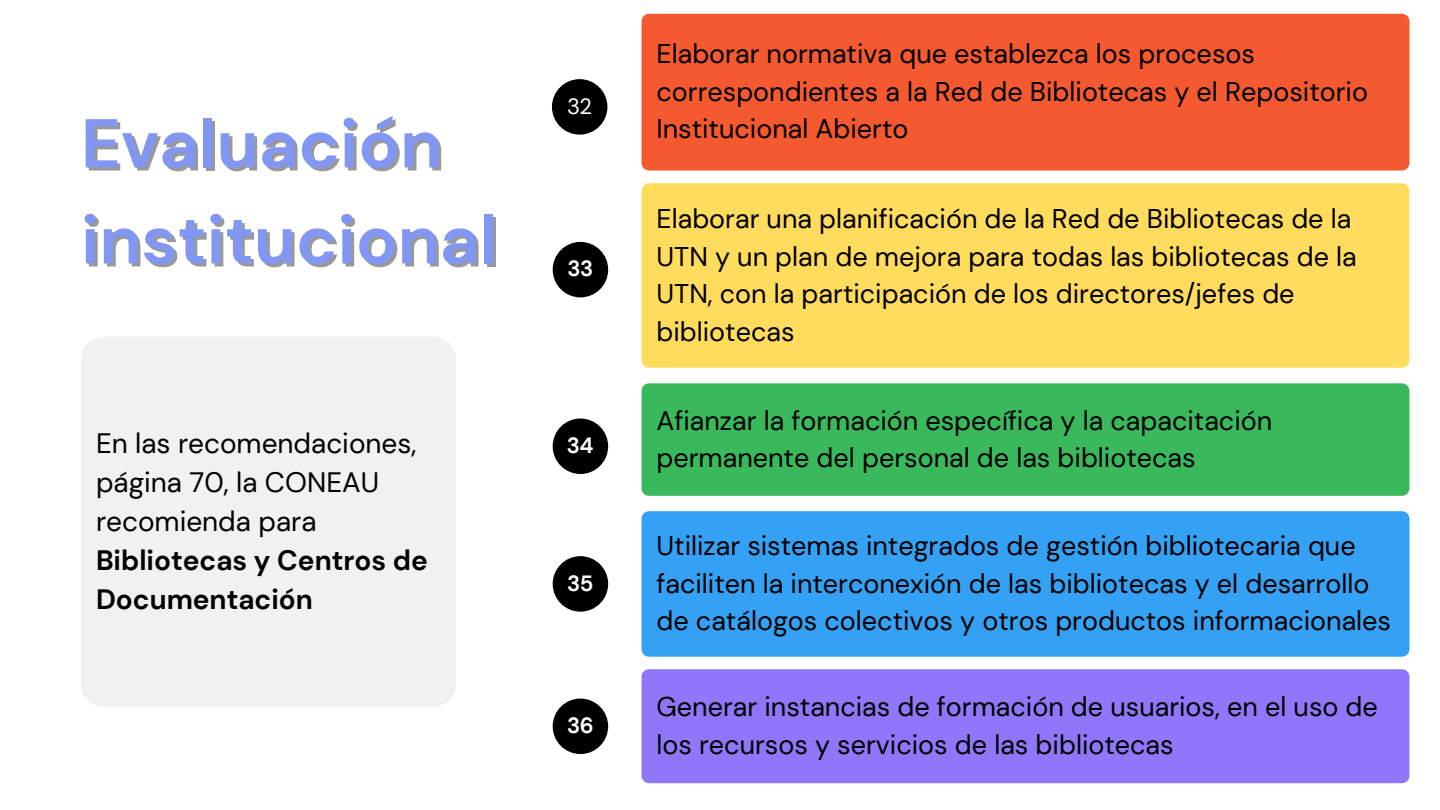
<style>
.page{position:relative;width:1440px;height:810px;background:#fff}
.page>*{position:absolute;margin:0;border:0;box-sizing:border-box;transform-origin:0 0}
.t1{font:700 69px/96px "DM Sans";color:#8296f4}
.t2{font:28px/39px "DM Sans";color:#000}
.t3{font:700 28px/39px "DM Sans";color:#000}
.t4{font:27px/37.5px "DM Sans";color:#000}
.t5{font:700 22px "DM Sans";letter-spacing:-.02em;color:#fff}
.t6{font:22px "DM Sans";color:#fff}
</style>
<div class="page">
<div style="left:642px;top:14px;width:767px;height:157px;background:#f4592f;border-radius:8px"></div>
<div style="left:642px;top:183px;width:768px;height:185px;background:#ffdc5d;border-radius:8px"></div>
<div style="left:642px;top:383px;width:767px;height:113px;background:#3ab85c;border-radius:8px"></div>
<div style="left:642px;top:511px;width:768px;height:146px;background:#35a1f4;border-radius:8px"></div>
<div style="left:81px;top:337px;width:375px;height:369px;background:#f1f1f1"></div>
<div style="left:552px;top:79px;width:55px;height:56px;background:#000;border-radius:50%"></div>
<div style="left:553px;top:242px;width:55px;height:55px;background:#000;border-radius:50%"></div>
<div style="left:553px;top:419px;width:55px;height:55px;background:#000;border-radius:50%"></div>
<div style="left:553px;top:556px;width:55px;height:56px;background:#000;border-radius:50%"></div>
<div style="left:642px;top:669px;width:768px;height:114px;background:#8e77f8;border-radius:8px"></div>
<div style="left:553px;top:699px;width:55px;height:55px;background:#000;border-radius:50%"></div>
<h1 class="t1" style="left:81px;top:96px;width:418px">Evaluación institucional</h1>
<p class="t2" style="left:96px;top:424px;width:322px">En las recomendaciones, página 70, la CONEAU recomienda para</p>
<p class="t3" style="left:96px;top:541px;width:333px">Bibliotecas y Centros de<br>Documentación</p>
<p class="t6" style="left:567px;top:92px;width:27px">32</p>
<p class="t5" style="left:567px;top:255px;width:27px">33</p>
<p class="t5" style="left:567px;top:431px;width:28px">34</p>
<p class="t5" style="left:567px;top:569px;width:28px">35</p>
<p class="t5" style="left:567px;top:711px;width:28px">36</p>
<p class="t4" style="left:657px;top:35px;width:713px">Elaborar normativa que establezca los procesos correspondientes a la Red de Bibliotecas y el Repositorio<br>Institucional Abierto</p>
<p class="t4" style="left:657px;top:200px;width:702px">Elaborar una planificación de la Red de Bibliotecas de la UTN y un plan de mejora para todas las bibliotecas de la UTN, con la participación de los directores/jefes de bibliotecas</p>
<p class="t4" style="left:657px;top:402px;width:617px">Afianzar la formación específica y la capacitación permanente del personal de las bibliotecas</p>
<p class="t4" style="left:657px;top:528px;width:736px">Utilizar sistemas integrados de gestión bibliotecaria que faciliten la interconexión de las bibliotecas y el desarrollo de catálogos colectivos y otros productos informacionales</p>
<p class="t4" style="left:657px;top:689px;width:723px">Generar instancias de formación de usuarios, en el uso de los recursos y servicios de las bibliotecas</p>
</div>
